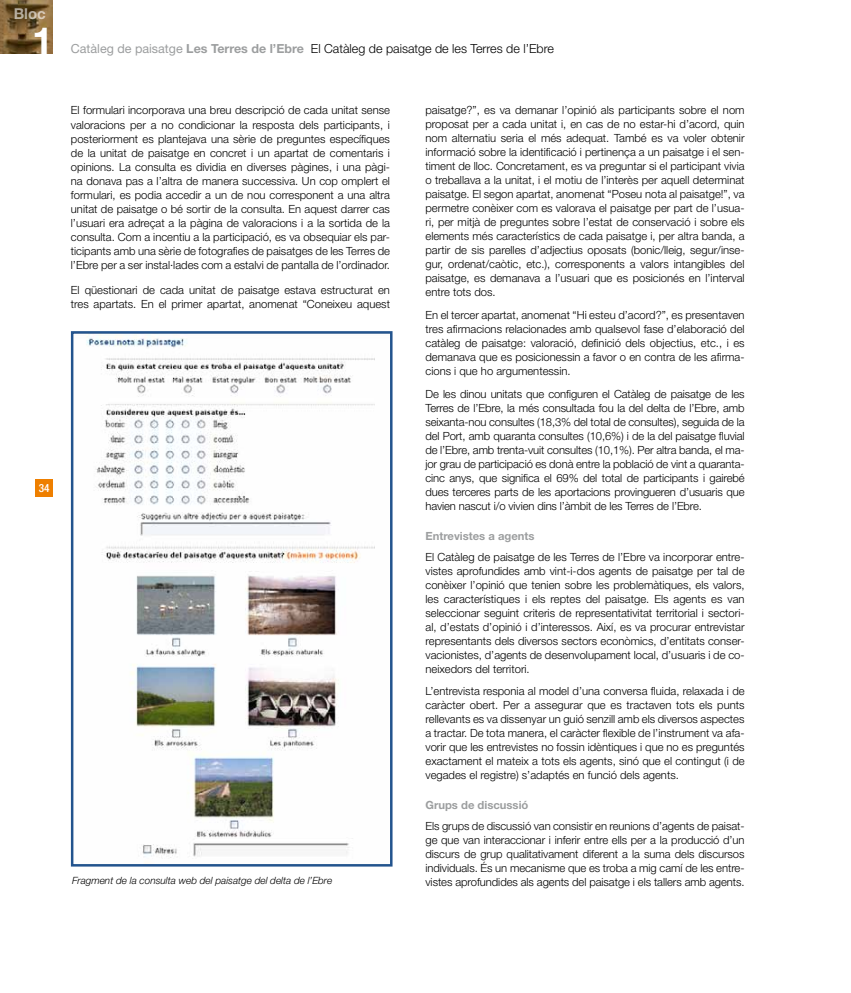
<style>
.page{position:relative;width:851px;height:993px;background:#fff}
.page>*{position:absolute;margin:0;border:0;box-sizing:border-box;transform-origin:0 0}
.t1{font:700 37.5px "Helvetica Neue LT Std";color:#fff}
.t2{font:700 15px "Helvetica Neue LT Std";color:#fff}
.t3{font:300 12.5px "Helvetica Neue LT Std";color:#000}
.t4{font:300 11.25px/14px "Helvetica Neue LT Std";color:#000;text-align:justify}
.t5{font:700 11.25px "Helvetica Neue LT Std";color:#9c9e9f}
.t6{font:500 condensed 11.25px "Helvetica Neue LT Std";color:#fff}
.t7{font:italic 300 10px "Helvetica Neue LT Std";color:#000}
.s1{font-weight:400;color:#9c9e9f}
.s2{font-weight:700;color:#9c9e9f}
</style>
<div class="page">
<div style="left:35px;top:478px;width:18px;height:18px;background:#ee7f00"></div>
<img style="left:0;top:0;width:53px;height:53px">
<img style="left:86px;top:334px;width:289px;height:524px">
<div style="left:71px;top:331px;width:321px;height:535px;border:2px solid #23548e"></div>
<h2 class="t2" style="left:14px;top:4px;width:34px">Bloc</h2>
<h1 class="t1" style="left:32px;top:17px;width:22px">1</h1>
<p class="t6" style="left:39px;top:481px;width:12px">34</p>
<p class="t3" style="left:71px;top:41px;width:484px"><span class="s1">Catàleg de paisatge</span> <span class="s2">Les Terres de l’Ebre</span> El Catàleg de paisatge de les Terres de l’Ebre</p>
<p class="t4" style="left:71px;top:103px;width:320px">El formulari incorporava una breu descripció de cada unitat sense valoracions per a no condicionar la resposta dels participants, i posteriorment es plantejava una sèrie de preguntes específiques de la unitat de paisatge en concret i un apartat de comentaris i opinions. La consulta es dividia en diverses pàgines, i una pàgi&shy;na donava pas a l’altra de manera successiva. Un cop omplert el formulari, es podia accedir a un de nou corresponent a una altra unitat de paisatge o bé sortir de la consulta. En aquest darrer cas l’usuari era adreçat a la pàgina de valoracions i a la sortida de la consulta. Com a incentiu a la participació, es va obsequiar els par&shy;ticipants amb una sèrie de fotografies de paisatges de les Terres de l’Ebre per a ser instal·lades com a estalvi de pantalla de l’ordinador.</p>
<p class="t4" style="left:71px;top:282px;width:320px">El qüestionari de cada unitat de paisatge estava estructurat en tres apartats. En el primer apartat, anomenat “Coneixeu aquest</p>
<p class="t4" style="left:425px;top:103px;width:320px">paisatge?”, es va demanar l’opinió als participants sobre el nom proposat per a cada unitat i, en cas de no estar-hi d’acord, quin nom alternatiu seria el més adequat. També es va voler obtenir informació sobre la identificació i pertinença a un paisatge i el sen&shy;timent de lloc. Concretament, es va preguntar si el participant vivia o treballava a la unitat, i el motiu de l’interès per aquell determinat paisatge. El segon apartat, anomenat “Poseu nota al paisatge!”, va permetre conèixer com es valorava el paisatge per part de l’usua&shy;ri, per mitjà de preguntes sobre l’estat de conservació i sobre els elements més característics de cada paisatge i, per altra banda, a partir de sis parelles d’adjectius oposats (bonic/lleig, segur/inse&shy;gur, ordenat/caòtic, etc.), corresponents a valors intangibles del paisatge, es demanava a l’usuari que es posicionés en l’interval entre tots dos.</p>
<p class="t4" style="left:425px;top:308px;width:320px">En el tercer apartat, anomenat “Hi esteu d’acord?”, es presentaven tres afirmacions relacionades amb qualsevol fase d’elaboració del catàleg de paisatge: valoració, definició dels objectius, etc., i es demanava que es posicionessin a favor o en contra de les afirma&shy;cions i que ho argumentessin.</p>
<p class="t4" style="left:425px;top:386px;width:320px">De les dinou unitats que configuren el Catàleg de paisatge de les Terres de l’Ebre, la més consultada fou la del delta de l’Ebre, amb seixanta-nou consultes (18,3% del total de consultes), seguida de la del Port, amb quaranta consultes (10,6%) i de la del paisatge fluvial de l’Ebre, amb trenta-vuit consultes (10,1%). Per altra banda, el ma&shy;jor grau de participació es donà entre la població de vint a quaranta&shy;cinc anys, que significa el 69% del total de participants i gairebé dues terceres parts de les aportacions provingueren d’usuaris que havien nascut i/o vivien dins l’àmbit de les Terres de l’Ebre.</p>
<p class="t5" style="left:425px;top:528px;width:110px">Entrevistes a agents</p>
<p class="t4" style="left:425px;top:549px;width:320px">El Catàleg de paisatge de les Terres de l’Ebre va incorporar entre&shy;vistes aprofundides amb vint-i-dos agents de paisatge per tal de conèixer l’opinió que tenien sobre les problemàtiques, els valors, les característiques i els reptes del paisatge. Els agents es van seleccionar seguint criteris de representativitat territorial i sectori&shy;al, d’estats d’opinió i d’interessos. Així, es va procurar entrevistar representants dels diversos sectors econòmics, d’entitats conser&shy;vacionistes, d’agents de desenvolupament local, d’usuaris i de co&shy;neixedors del territori.</p>
<p class="t4" style="left:425px;top:684px;width:320px">L’entrevista responia al model d’una conversa fluida, relaxada i de caràcter obert. Per a assegurar que es tractaven tots els punts rellevants es va dissenyar un guió senzill amb els diversos aspectes a tractar. De tota manera, el caràcter flexible de l’instrument va afa&shy;vorir que les entrevistes no fossin idèntiques i que no es preguntés exactament el mateix a tots els agents, sinó que el contingut (i de vegades el registre) s’adaptés en funció dels agents.</p>
<p class="t5" style="left:425px;top:798px;width:104px">Grups de discussió</p>
<p class="t4" style="left:425px;top:818px;width:320px">Els grups de discussió van consistir en reunions d’agents de paisat&shy;ge que van interaccionar i inferir entre ells per a la producció d’un discurs de grup qualitativament diferent a la suma dels discursos individuals. És un mecanisme que es troba a mig camí de les entre-</p>
<p class="t7" style="left:72px;top:874px;width:261px">Fragment de la consulta web del paisatge del delta de l’Ebre</p>
<p class="t4" style="left:425px;top:874px;width:320px">vistes aprofundides als agents del paisatge i els tallers amb agents.</p>
</div>
